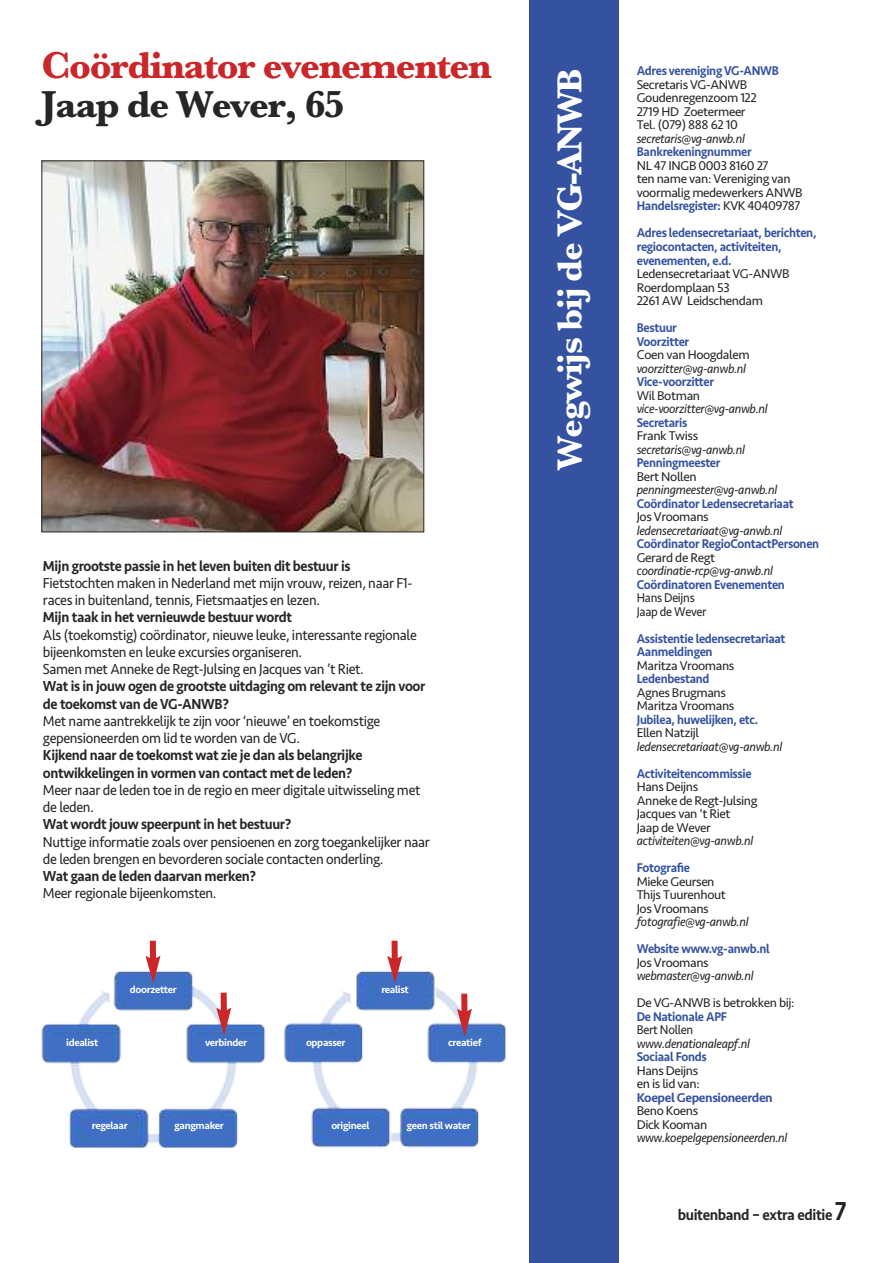
<style>
.page{position:relative;width:893px;height:1263px;background:#fff}
.page>*{position:absolute;margin:0;border:0;box-sizing:border-box;transform-origin:0 0}
.t1{font:700 39px "Baskerville";letter-spacing:-.04em;color:#cb262a}
.t2{font:700 39px "Baskerville";letter-spacing:-.04em;color:#272526}
.t3{font:700 36px "Baskerville";letter-spacing:-.04em;color:#fff}
.t4{font:500 15.75px "Seravek";letter-spacing:-.025em;color:#272526;scale:.93 1}
.t5{font:15px/17.2px "Seravek";letter-spacing:-.025em;color:#272526;scale:.93 1}
.t6{font:500 15px/17.2px "Seravek";letter-spacing:-.025em;color:#272526;scale:.93 1}
.t7{font:13.2px/13.5px "Seravek";letter-spacing:-.03em;color:#272526}
.t8{font:500 13.2px/13.5px "Seravek";letter-spacing:-.025em;color:#3552a0;scale:.93 1}
.t9{font:italic 13.2px "Seravek";letter-spacing:-.025em;color:#272526;scale:.93 1}
.t10{font:13.2px/13.5px "Seravek";letter-spacing:-.03em;color:#272526;scale:.93 1}
.t11{font:500 13.2px "Seravek";letter-spacing:-.025em;color:#3552a0}
.t12{font:500 10.5px "Seravek";letter-spacing:-.03em;color:#fff}
.s1{font-weight:500;color:#3552a0}
.s2{font-size:27px}
</style>
<div class="page">
<div style="left:530px;top:0;width:89px;height:1263px;background:#3552a0"></div>
<img style="left:43px;top:162px;width:379px;height:368px">
<div style="left:41px;top:160px;width:383px;height:372px;border:1px solid #272526"></div>
<img style="left:42px;top:955px;width:465px;height:193px">
<svg style="left:216px;top:986px;width:15px;height:49px"></svg>
<svg style="left:145px;top:940px;width:15px;height:208px"></svg>
<svg style="left:387px;top:940px;width:15px;height:43px"></svg>
<svg style="left:457px;top:987px;width:15px;height:161px"></svg>
<h1 class="t1" style="left:41px;top:42px;width:452px">Coördinator evenementen</h1>
<h1 class="t2" style="left:41px;top:81px;width:305px">Jaap de Wever, 65</h1>
<p class="t6" style="left:43px;top:557px;width:332px">Mijn grootste passie in het leven buiten dit bestuur is</p>
<p class="t5" style="left:43px;top:574px;width:399px">Fietstochten maken in Nederland met mijn vrouw, reizen, naar F1- races in buitenland, tennis, Fietsmaatjes en lezen.</p>
<p class="t6" style="left:43px;top:609px;width:269px">Mijn taak in het vernieuwde bestuur wordt</p>
<p class="t5" style="left:43px;top:626px;width:403px">Als (toekomstig) coördinator, nieuwe leuke, interessante regionale bijeenkomsten en leuke excursies organiseren.<br>Samen met Anneke de Regt-Julsing en Jacques van ’t Riet.</p>
<p class="t6" style="left:43px;top:678px;width:413px">Wat is in jouw ogen de grootste uitdaging om relevant te zijn voor de toekomst van de VG-ANWB?</p>
<p class="t5" style="left:43px;top:712px;width:364px">Met name aantrekkelijk te zijn voor ‘nieuwe’ en toekomstige gepensioneerden om lid te worden van de VG.</p>
<p class="t6" style="left:43px;top:747px;width:345px">Kijkend naar de toekomst wat zie je dan als belangrijke ontwikkelingen in vormen van contact met de leden?</p>
<p class="t5" style="left:43px;top:781px;width:407px">Meer naar de leden toe in de regio en meer digitale uitwisseling met de leden.</p>
<p class="t6" style="left:43px;top:816px;width:269px">Wat wordt jouw speerpunt in het bestuur?</p>
<p class="t5" style="left:43px;top:833px;width:417px">Nuttige informatie zoals over pensioenen en zorg toegankelijker naar de leden brengen en bevorderen sociale contacten onderling.</p>
<p class="t6" style="left:43px;top:867px;width:231px">Wat gaan de leden daarvan merken?</p>
<p class="t5" style="left:43px;top:885px;width:188px">Meer regionale bijeenkomsten.</p>
<p class="t12" style="left:66px;top:1036px;width:34px">idealist</p>
<p class="t12" style="left:130px;top:983px;width:48px">doorzetter</p>
<p class="t12" style="left:205px;top:1036px;width:44px">verbinder</p>
<p class="t12" style="left:306px;top:1036px;width:41px">oppasser</p>
<p class="t12" style="left:381px;top:983px;width:29px">realist</p>
<p class="t12" style="left:448px;top:1036px;width:35px">creatief</p>
<p class="t12" style="left:92px;top:1119px;width:37px">regelaar</p>
<p class="t12" style="left:174px;top:1119px;width:51px">gangmaker</p>
<p class="t12" style="left:331px;top:1119px;width:40px">origineel</p>
<p class="t12" style="left:407px;top:1119px;width:65px">geen stil water</p>
<h2 class="t3" style="left:548px;top:470px;width:403px;rotate:-90deg">Wegwijs bijde VG-ANWB</h2>
<p class="t8" style="left:637px;top:64px;width:154px">Adres vereniging VG-ANWB</p>
<p class="t7" style="left:637px;top:78px;width:121px">Secretaris VG-ANWB<br>Goudenregenzoom 122<br>2719 HD Zoetermeer<br>Tel. (079) 888 62 10</p>
<p class="t9" style="left:637px;top:128px;width:118px">secretaris@vg-anwb.nl</p>
<p class="t8" style="left:637px;top:145px;width:125px">Bankrekeningnummer</p>
<p class="t7" style="left:637px;top:159px;width:167px">NL 47 INGB 0003 8160 27<br>ten name van: Vereniging van voormalig medewerkers ANWB<br><span class="s1">Handelsregister:</span> KVK 40409787</p>
<p class="t8" style="left:637px;top:226px;width:195px">Adres ledensecretariaat, berichten, regiocontacten, activiteiten, evenementen, e.d.</p>
<p class="t7" style="left:637px;top:267px;width:154px">Ledensecretariaat VG-ANWB<br>Roerdomplaan 53<br>2261 AW Leidschendam</p>
<p class="t8" style="left:637px;top:321px;width:58px">Bestuur<br>Voorzitter</p>
<p class="t7" style="left:637px;top:348px;width:114px">Coen van Hoogdalem</p>
<p class="t9" style="left:637px;top:358px;width:119px">voorzitter@vg-anwb.nl</p>
<p class="t8" style="left:637px;top:375px;width:85px">Vice-voorzitter</p>
<p class="t7" style="left:637px;top:388px;width:65px">Wil Botman</p>
<p class="t9" style="left:637px;top:398px;width:142px">vice-voorzitter@vg-anwb.nl</p>
<p class="t8" style="left:637px;top:415px;width:56px">Secretaris</p>
<p class="t7" style="left:637px;top:429px;width:63px">Frank Twiss</p>
<p class="t9" style="left:637px;top:439px;width:118px">secretaris@vg-anwb.nl</p>
<p class="t8" style="left:637px;top:456px;width:92px">Penningmeester</p>
<p class="t7" style="left:637px;top:469px;width:61px">Bert Nollen</p>
<p class="t9" style="left:637px;top:479px;width:153px">penningmeester@vg-anwb.nl</p>
<p class="t8" style="left:637px;top:496px;width:170px">Coördinator Ledensecretariaat</p>
<p class="t7" style="left:637px;top:510px;width:73px">Jos Vroomans</p>
<p class="t9" style="left:637px;top:520px;width:158px">ledensecretariaat@vg-anwb.nl</p>
<p class="t8" style="left:637px;top:537px;width:198px">Coördinator RegioContactPersonen</p>
<p class="t7" style="left:637px;top:550px;width:80px">Gerard de Regt</p>
<p class="t9" style="left:637px;top:560px;width:148px">coordinatie-rcp@vg-anwb.nl</p>
<p class="t8" style="left:637px;top:577px;width:161px">Coördinatoren Evenementen</p>
<p class="t10" style="left:637px;top:591px;width:76px">Hans Deijns<br>Jaap de Wever</p>
<p class="t8" style="left:637px;top:631px;width:161px">Assistentie ledensecretariaat<br>Aanmeldingen</p>
<p class="t7" style="left:637px;top:658px;width:99px">Maritza Vroomans</p>
<p class="t8" style="left:637px;top:672px;width:80px">Ledenbestand</p>
<p class="t7" style="left:637px;top:685px;width:99px">Agnes Brugmans<br>Maritza Vroomans</p>
<p class="t8" style="left:637px;top:712px;width:132px">Jubilea, huwelijken, etc.</p>
<p class="t7" style="left:637px;top:726px;width:64px">Ellen Natzijl</p>
<p class="t9" style="left:637px;top:736px;width:158px">ledensecretariaat@vg-anwb.nl</p>
<p class="t8" style="left:637px;top:766px;width:125px">Activiteitencommissie</p>
<p class="t7" style="left:637px;top:780px;width:122px">Hans Deijns<br>Anneke de Regt-Julsing<br>Jacques van ‘t Riet<br>Jaap de Wever</p>
<p class="t9" style="left:637px;top:830px;width:127px">activiteiten@vg-anwb.nl</p>
<p class="t8" style="left:637px;top:861px;width:59px">Fotografie</p>
<p class="t7" style="left:637px;top:874px;width:91px">Mieke Geursen<br>Thijs Tuurenhout<br>Jos Vroomans</p>
<p class="t9" style="left:637px;top:911px;width:122px">fotografie@vg-anwb.nl</p>
<p class="t8" style="left:637px;top:942px;width:145px">Website www.vg-anwb.nl</p>
<p class="t7" style="left:637px;top:955px;width:73px">Jos Vroomans</p>
<p class="t9" style="left:637px;top:965px;width:127px">webmaster@vg-anwb.nl</p>
<p class="t7" style="left:637px;top:996px;width:159px">De VG-ANWB is betrokken bij:</p>
<p class="t8" style="left:637px;top:1009px;width:98px">De Nationale APF</p>
<p class="t10" style="left:637px;top:1023px;width:62px">Bert Nollen</p>
<p class="t9" style="left:637px;top:1033px;width:123px">www.denationaleapf.nl</p>
<p class="t8" style="left:637px;top:1050px;width:77px">Sociaal Fonds</p>
<p class="t7" style="left:637px;top:1063px;width:64px">Hans Deijns en is lid van:</p>
<p class="t11" style="left:637px;top:1089px;width:138px">Koepel Gepensioneerden</p>
<p class="t7" style="left:637px;top:1104px;width:72px">Beno Koens<br>Dick Kooman</p>
<p class="t9" style="left:637px;top:1127px;width:164px">www.koepelgepensioneerden.nl</p>
<p class="t4" style="left:678px;top:1205px;width:183px">buitenband – extra editie <span class="s2">7</span></p>
</div>
